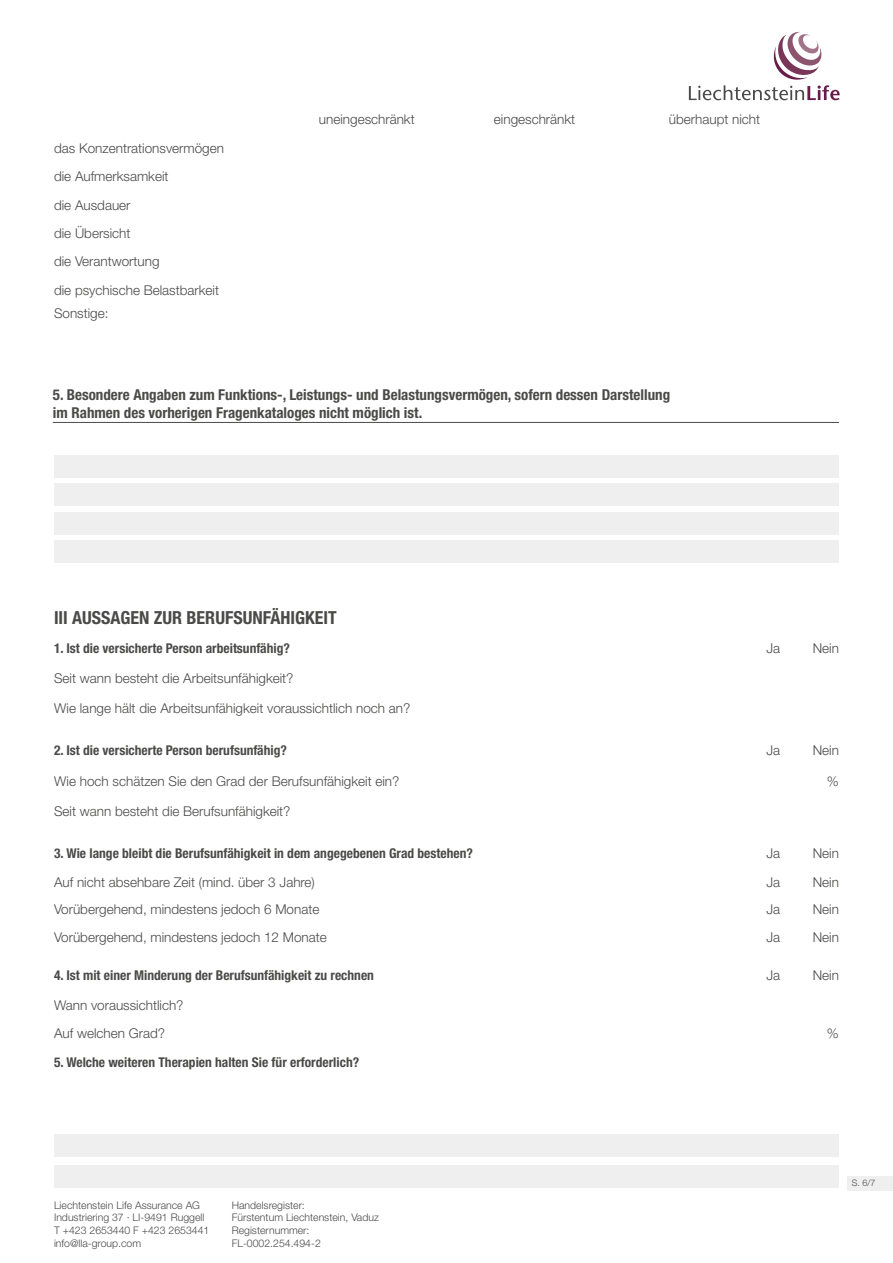
<style>
.page{position:relative;width:893px;height:1263px;background:#fff}
.page>*{position:absolute;margin:0;border:0;box-sizing:border-box;transform-origin:0 0}
.t1{font:700 condensed 18px "Helvetica Neue LT Pro";color:#4a4a49}
.t2{font:700 condensed 15px/18px "Helvetica Neue LT Pro";color:#4a4a49}
.t3{font:300 13.5px "Helvetica Neue LT Pro";color:#4a4a49}
.t4{font:700 condensed 13.5px "Helvetica Neue LT Pro";color:#4a4a49}
.t5{font:italic 300 12px "Helvetica Neue LT Pro";letter-spacing:.01em;color:#4a4a49}
.t6{font:300 10.5px/12.6px "Helvetica Neue LT Pro";color:#4a4a49}
.t7{font:300 9px "Helvetica Neue LT Pro";color:#4a4a49}
</style>
<div class="page">
<svg style="left:689px;top:32px;width:151px;height:68px"></svg>
<div style="left:54px;top:456px;width:785px;height:22px;background:#efefef"></div>
<div style="left:54px;top:484px;width:785px;height:22px;background:#efefef"></div>
<div style="left:54px;top:512px;width:785px;height:22px;background:#efefef"></div>
<div style="left:54px;top:540px;width:785px;height:22px;background:#efefef"></div>
<div style="left:54px;top:1135px;width:785px;height:22px;background:#efefef"></div>
<div style="left:54px;top:1165px;width:785px;height:22px;background:#efefef"></div>
<hr style="left:53px;top:422px;width:786px;height:1px;background:#4a4a49">
<div style="left:847px;top:1176px;width:46px;height:15px;background:#efefef"></div>
<p class="t3" style="left:54px;top:140px;width:172px">das Konzentrationsvermögen</p>
<p class="t3" style="left:54px;top:168px;width:116px">die Aufmerksamkeit</p>
<p class="t3" style="left:54px;top:196px;width:78px">die Ausdauer</p>
<p class="t3" style="left:54px;top:225px;width:78px">die Übersicht</p>
<p class="t3" style="left:54px;top:253px;width:107px">die Verantwortung</p>
<p class="t3" style="left:54px;top:282px;width:167px">die psychische Belastbarkeit</p>
<p class="t3" style="left:54px;top:305px;width:56px">Sonstige:</p>
<p class="t5" style="left:725px;top:108px;width:81px">Einfach.Anders</p>
<p class="t3" style="left:319px;top:111px;width:97px">uneingeschränkt</p>
<p class="t3" style="left:494px;top:111px;width:83px">eingeschränkt</p>
<p class="t3" style="left:669px;top:111px;width:93px">überhaupt nicht</p>
<p class="t2" style="left:53px;top:386px;width:619px">5. Besondere Angaben zum Funktions-, Leistungs- und Belastungsvermögen, sofern dessen Darstellung im Rahmen des vorherigen Fragenkataloges nicht möglich ist.</p>
<h1 class="t1" style="left:54px;top:607px;width:284px">III AUSSAGEN ZUR BERUFSUNFÄHIGKEIT</h1>
<p class="t4" style="left:54px;top:640px;width:237px">1. Ist die versicherte Person arbeitsunfähig?</p>
<p class="t3" style="left:766px;top:640px;width:15px">Ja</p>
<p class="t3" style="left:813px;top:640px;width:28px">Nein</p>
<p class="t3" style="left:54px;top:670px;width:241px">Seit wann besteht die Arbeitsunfähigkeit?</p>
<p class="t3" style="left:54px;top:700px;width:358px">Wie lange hält die Arbeitsunfähigkeit voraussichtlich noch an?</p>
<p class="t4" style="left:54px;top:742px;width:234px">2. Ist die versicherte Person berufsunfähig?</p>
<p class="t3" style="left:766px;top:742px;width:15px">Ja</p>
<p class="t3" style="left:813px;top:742px;width:28px">Nein</p>
<p class="t3" style="left:54px;top:773px;width:347px">Wie hoch schätzen Sie den Grad der Berufsunfähigkeit ein?</p>
<p class="t3" style="left:54px;top:803px;width:238px">Seit wann besteht die Berufsunfähigkeit?</p>
<p class="t3" style="left:827px;top:773px;width:14px">%</p>
<p class="t4" style="left:54px;top:845px;width:420px">3. Wie lange bleibt die Berufsunfähigkeit in dem angegebenen Grad bestehen?</p>
<p class="t3" style="left:766px;top:845px;width:15px">Ja</p>
<p class="t3" style="left:813px;top:845px;width:28px">Nein</p>
<p class="t3" style="left:54px;top:874px;width:262px">Auf nicht absehbare Zeit (mind. über 3 Jahre)</p>
<p class="t3" style="left:766px;top:874px;width:15px">Ja</p>
<p class="t3" style="left:813px;top:874px;width:28px">Nein</p>
<p class="t3" style="left:54px;top:901px;width:267px">Vorübergehend, mindestens jedoch 6 Monate</p>
<p class="t3" style="left:766px;top:901px;width:15px">Ja</p>
<p class="t3" style="left:813px;top:901px;width:28px">Nein</p>
<p class="t3" style="left:54px;top:928px;width:274px">Vorübergehend, mindestens jedoch 12 Monate</p>
<p class="t3" style="left:766px;top:928px;width:15px">Ja</p>
<p class="t3" style="left:813px;top:928px;width:28px">Nein</p>
<p class="t4" style="left:54px;top:967px;width:321px">4. Ist mit einer Minderung der Berufsunfähigkeit zu rechnen</p>
<p class="t3" style="left:766px;top:967px;width:15px">Ja</p>
<p class="t3" style="left:813px;top:967px;width:28px">Nein</p>
<p class="t3" style="left:54px;top:997px;width:131px">Wann voraussichtlich?</p>
<p class="t3" style="left:54px;top:1025px;width:113px">Auf welchen Grad?</p>
<p class="t4" style="left:54px;top:1054px;width:307px">5. Welche weiteren Therapien halten Sie für erforderlich?</p>
<p class="t3" style="left:827px;top:1025px;width:14px">%</p>
<p class="t6" style="left:54px;top:1198px;width:157px">Liechtenstein Life Assurance AG<br>Industriering 37 · LI-9491 Ruggell<br>T +423 2653440 F +423 2653441 info@lla-group.com</p>
<p class="t6" style="left:232px;top:1198px;width:149px">Handelsregister:<br>Fürstentum Liechtenstein, Vaduz<br>Registernummer:<br>FL-0002.254.494-2</p>
<p class="t7" style="left:852px;top:1178px;width:25px">S. 6/7</p>
</div>
